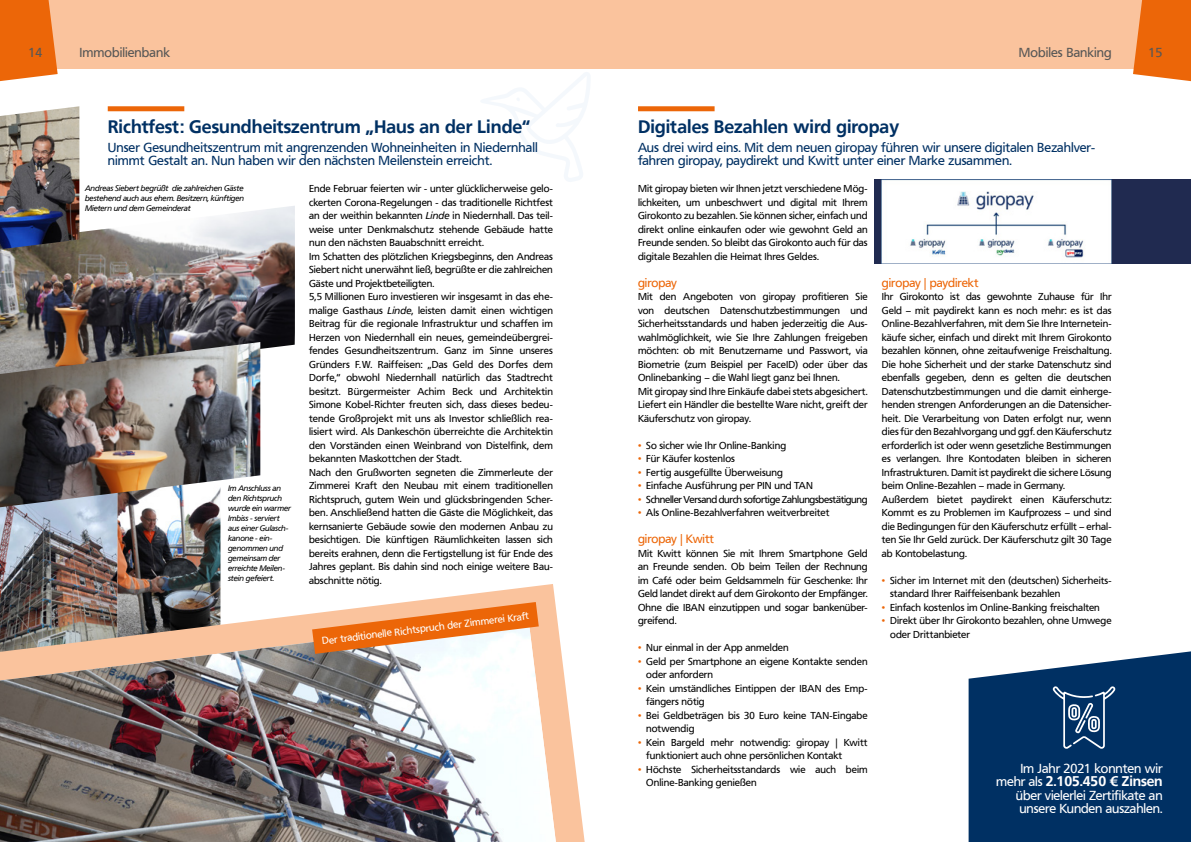
<style>
.page{position:relative;width:1191px;height:842px;background:#fff}
.page>*{position:absolute;margin:0;border:0;box-sizing:border-box;transform-origin:0 0}
.t1{font:700 18px "Frutiger VR";color:#003063}
.t2{font:700 14px "Frutiger VR";letter-spacing:-.01em;color:#fff}
.t3{font:13px/13.5px "Frutiger VR";color:#003063}
.t4{font:13px/13.5px "Frutiger VR";letter-spacing:-.01em;color:#fff}
.t5{font:13px "Frutiger VR";color:#575756}
.t6{font:12px "Frutiger VR";letter-spacing:-.005em;color:#ec6608}
.t7{font:10px/13.5px "Frutiger VR";letter-spacing:.005em;color:#000}
.t8{font:10px "Frutiger VR";letter-spacing:-.03em;color:#000}
.t9{font:10px "Frutiger VR";color:#fff}
.t10{font:italic 8px/10px "Frutiger VR";letter-spacing:-.015em;color:#000;text-align:justify}
.s1{font-style:italic}
.s2{color:#ec6608}
.s3{font-weight:400;font-size:13px}
</style>
<div class="page">
<img style="left:117px;top:507px;width:103px;height:77px">
<img style="left:0;top:507px;width:117px;height:77px">
<img style="left:0;top:206px;width:295px;height:171px">
<img style="left:0;top:106px;width:79px;height:143px">
<img style="left:0;top:342px;width:260px;height:165px">
<div style="left:0;top:0;width:1191px;height:68px;background:#fac39d"></div>
<svg style="left:0;top:0;width:58px;height:81px;background:#ed731e"></svg>
<img style="left:0;top:584px;width:584px;height:258px">
<img style="left:0;top:618px;width:556px;height:224px">
<svg style="left:312px;top:602px;width:227px;height:52px"></svg>
<svg style="left:1133px;top:0;width:58px;height:81px;background:#ed731d"></svg>
<svg style="left:968px;top:651px;width:223px;height:191px;background:#154170"></svg>
<svg style="left:1052px;top:686px;width:63px;height:63px;background:#305780"></svg>
<div style="left:874px;top:179px;width:317px;height:84px;background:#202a50"></div>
<img style="left:882px;top:179px;width:229px;height:84px">
<svg style="left:481px;top:72px;width:109px;height:110px"></svg>
<div style="left:108px;top:106px;width:76px;height:5px;background:#ec6608"></div>
<div style="left:638px;top:106px;width:76px;height:5px;background:#ec6608"></div>
<h3 class="t5" style="left:28px;top:45px;width:16px">14</h3>
<h3 class="t5" style="left:79px;top:45px;width:92px">Immobilienbank</h3>
<h1 class="t1" style="left:108px;top:116px;width:424px">Richtfest: Gesundheitszentrum „Haus an der Linde“</h1>
<h3 class="t3" style="left:108px;top:140px;width:431px">Unser Gesundheitszentrum mit angrenzenden Wohneinheiten in Niedernhall nimmt Gestalt an. Nun haben wir den nächsten Meilenstein erreicht.</h3>
<p class="t10" style="left:85px;top:183px;width:161px">Andreas Siebert begrüßt die zahlreichen Gäste bestehend auch aus ehem. Besitzern, künftigen Mietern und dem Gemeinderat</p>
<p class="t10" style="left:228px;top:483px;width:64px;text-align:left">Im Anschluss an den Richtspruch wurde ein warmer<br>Imbiss - serviert aus einer Gulasch&shy;kanone - ein&shy;genommen und gemeinsam der erreichte Meilen&shy;stein gefeiert.</p>
<p class="t7" style="left:309px;top:182px;width:245px">Ende Februar feierten wir - unter glücklicherweise gelo&shy;ckerten Corona-Regelungen - das traditionelle Richtfest an der weithin bekannten <span class="s1">Linde</span> in Niedernhall. Das teil&shy;weise unter Denkmalschutz stehende Gebäude hatte nun den nächsten Bauabschnitt erreicht.<br>Im Schatten des plötzlichen Kriegsbeginns, den Andreas Siebert nicht unerwähnt ließ, begrüßte er die zahlreichen Gäste und Projektbeteiligten.<br>5,5 Millionen Euro investieren wir insgesamt in das ehe&shy;malige Gasthaus <span class="s1">Linde</span>, leisten damit einen wichtigen Beitrag für die regionale Infrastruktur und schaffen im Herzen von Niedernhall ein neues, gemeindeübergrei&shy;fendes Gesundheitszentrum. Ganz im Sinne unseres Gründers F.W. Raiffeisen: „Das Geld des Dorfes dem Dorfe,“ obwohl Niedernhall natürlich das Stadtrecht besitzt. Bürgermeister Achim Beck und Architektin Simone Kobel-Richter freuten sich, dass dieses bedeu&shy;tende Großprojekt mit uns als Investor schließlich rea&shy;lisiert wird. Als Dankeschön überreichte die Architektin den Vorständen einen Weinbrand von Distelfink, dem bekannten Maskottchen der Stadt.<br>Nach den Grußworten segneten die Zimmerleute der Zimmerei Kraft den Neubau mit einem traditionellen Richtspruch, gutem Wein und glücksbringenden Scher&shy;ben. Anschließend hatten die Gäste die Möglichkeit, das kernsanierte Gebäude sowie den modernen Anbau zu besichtigen. Die künftigen Räumlichkeiten lassen sich bereits erahnen, denn die Fertigstellung ist für Ende des Jahres geplant. Bis dahin sind noch einige weitere Bau&shy;abschnitte nötig.</p>
<p class="t9" style="left:321px;top:635px;width:210px;rotate:-7deg">Der traditionelle Richtspruch der Zimmerei Kraft</p>
<h3 class="t5" style="left:1019px;top:45px;width:94px">Mobiles Banking</h3>
<h3 class="t5" style="left:1148px;top:45px;width:16px">15</h3>
<h1 class="t1" style="left:638px;top:116px;width:263px">Digitales Bezahlen wird giropay</h1>
<h3 class="t3" style="left:638px;top:140px;width:459px">Aus drei wird eins. Mit dem neuen giropay führen wir unsere digitalen Bezahlver&shy;fahren giropay, paydirekt und Kwitt unter einer Marke zusammen.</h3>
<p class="t7" style="left:638px;top:182px;width:231px;text-align:justify">Mit giropay bieten wir Ihnen jetzt verschiedene Mög&shy;lichkeiten, um unbeschwert und digital mit Ihrem Girokonto zu bezahlen. Sie können sicher, einfach und direkt online einkaufen oder wie gewohnt Geld an Freunde senden. So bleibt das Girokonto auch für das digitale Bezahlen die Heimat Ihres Geldes.</p>
<p class="t6" style="left:638px;top:275px;width:40px">giropay</p>
<p class="t7" style="left:638px;top:290px;width:231px">Mit den Angeboten von giropay profitieren Sie von deutschen Datenschutzbestimmungen und Sicherheitsstandards und haben jederzeitig die Aus&shy;wahlmöglichkeit, wie Sie Ihre Zahlungen freigeben möchten: ob mit Benutzername und Passwort, via Biometrie (zum Beispiel per FaceID) oder über das Onlinebanking – die Wahl liegt ganz bei Ihnen.<br>Mit giropay sind Ihre Einkäufe dabei stets abgesichert.<br>Liefert ein Händler die bestellte Ware nicht, greift der Käuferschutz von giropay.</p>
<p class="t7" style="left:638px;top:438px;width:150px"><span class="s2">•</span> So sicher wie Ihr Online-Banking</p>
<p class="t7" style="left:638px;top:452px;width:98px"><span class="s2">•</span> Für Käufer kostenlos</p>
<p class="t7" style="left:638px;top:465px;width:146px"><span class="s2">•</span> Fertig ausgefüllte Überweisung</p>
<p class="t7" style="left:638px;top:479px;width:176px"><span class="s2">•</span> Einfache Ausführung per PIN und TAN</p>
<p class="t8" style="left:638px;top:493px;width:231px"><span class="s2">•</span> Schneller Versand durch sofortige Zahlungsbestätigung</p>
<p class="t7" style="left:638px;top:506px;width:193px"><span class="s2">•</span> Als Online-Bezahlverfahren weitverbreitet</p>
<p class="t6" style="left:638px;top:532px;width:78px">giropay | Kwitt</p>
<p class="t7" style="left:638px;top:546px;width:231px;text-align:justify">Mit Kwitt können Sie mit Ihrem Smartphone Geld an Freunde senden. Ob beim Teilen der Rechnung im Café oder beim Geldsammeln für Geschenke: Ihr Geld landet direkt auf dem Girokonto der Empfänger.<br>Ohne die IBAN einzutippen und sogar bankenüber&shy;greifend.</p>
<p class="t7" style="left:638px;top:641px;width:152px"><span class="s2">•</span> Nur einmal in der App anmelden</p>
<p class="t7" style="left:646px;top:654px;width:223px;text-indent:-8px"><span class="s2">•</span> Geld per Smartphone an eigene Kontakte senden oder anfordern</p>
<p class="t7" style="left:646px;top:681px;width:223px;text-indent:-8px"><span class="s2">•</span> Kein umständliches Eintippen der IBAN des Emp&shy;fängers nötig</p>
<p class="t7" style="left:646px;top:708px;width:223px;text-indent:-8px"><span class="s2">•</span> Bei Geldbeträgen bis 30 Euro keine TAN-Eingabe notwendig</p>
<p class="t7" style="left:646px;top:735px;width:223px;text-indent:-8px"><span class="s2">•</span> Kein Bargeld mehr notwendig: giropay | Kwitt funktioniert auch ohne persönlichen Kontakt</p>
<p class="t7" style="left:646px;top:762px;width:223px;text-indent:-8px"><span class="s2">•</span> Höchste Sicherheitsstandards wie auch beim<br>Online-Banking genießen</p>
<p class="t6" style="left:882px;top:275px;width:98px">giropay | paydirekt</p>
<p class="t7" style="left:882px;top:290px;width:231px">Ihr Girokonto ist das gewohnte Zuhause für Ihr Geld – mit paydirekt kann es noch mehr: es ist das Online-Bezahlverfahren, mit dem Sie Ihre Internetein&shy;käufe sicher, einfach und direkt mit Ihrem Girokonto bezahlen können, ohne zeitaufwenige Freischaltung.<br>Die hohe Sicherheit und der starke Datenschutz sind ebenfalls gegeben, denn es gelten die deutschen Datenschutzbestimmungen und die damit einherge&shy;henden strengen Anforderungen an die Datensicher&shy;heit. Die Verarbeitung von Daten erfolgt nur, wenn dies für den Bezahlvorgang und ggf. den Käuferschutz erforderlich ist oder wenn gesetzliche Bestimmungen es verlangen. Ihre Kontodaten bleiben in sicheren Infrastrukturen. Damit ist paydirekt die sichere Lösung beim Online-Bezahlen – made in Germany.<br>Außerdem bietet paydirekt einen Käuferschutz:<br>Kommt es zu Problemen im Kaufprozess – und sind die Bedingungen für den Käuferschutz erfüllt – erhal&shy;ten Sie Ihr Geld zurück. Der Käuferschutz gilt 30 Tage ab Kontobelastung.</p>
<p class="t7" style="left:890px;top:573px;width:223px;text-indent:-8px"><span class="s2">•</span> Sicher im Internet mit den (deutschen) Sicherheits&shy;standard Ihrer Raiffeisenbank bezahlen</p>
<p class="t7" style="left:882px;top:600px;width:219px"><span class="s2">•</span> Einfach kostenlos im Online-Banking freischalten</p>
<p class="t7" style="left:890px;top:614px;width:223px;text-indent:-8px"><span class="s2">•</span> Direkt über Ihr Girokonto bezahlen, ohne Umwege oder Drittanbieter</p>
<h3 class="t4" style="left:1020px;top:761px;width:144px">Im Jahr 2021 konnten wir</h3>
<h2 class="t2" style="left:996px;top:773px;width:168px"><span class="s3">mehr als</span> 2.105.450 € Zinsen</h2>
<h3 class="t4" style="left:1015px;top:788px;width:148px">über vielerlei Zertifikate an unsere Kunden auszahlen.</h3>
</div>
